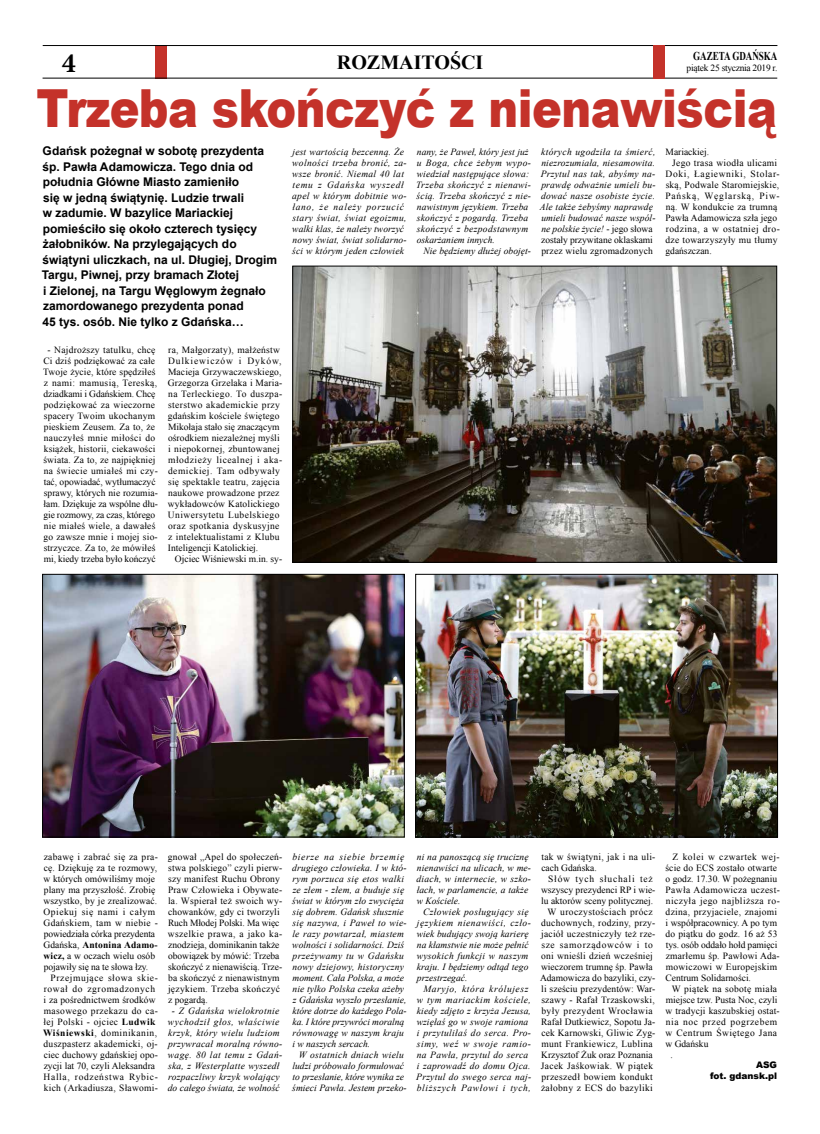
<style>
.page{position:relative;width:820px;height:1134px;background:#fff}
.page>*{position:absolute;margin:0;border:0;box-sizing:border-box;transform-origin:0 0}
.t1{font:900 52.5px "Arial";letter-spacing:-.01em;color:#c4322a;scale:.85 1}
.t2{font:700 28px "Minion Pro";color:#000}
.t3{font:700 20px "Times New Roman";color:#000}
.t4{font:700 12px/15.5px "Arial";color:#000}
.t5{font:700 12px "Times New Roman";color:#000;scale:.75 1}
.t6{font:9.5px/11px "Times New Roman";letter-spacing:.02em;color:#000}
.t7{font:italic 9.5px/11px "Times New Roman";letter-spacing:.02em;color:#000}
.t8{font:9.5px "Times New Roman";color:#000}
.t9{font:9.5px "Times New Roman";letter-spacing:.045em;color:#000}
.t10{font:9.5px "Times New Roman";letter-spacing:.065em;color:#000}
.t11{font:9.5px "Times New Roman";letter-spacing:-.03em;color:#000}
.t12{font:9.5px "Times New Roman";letter-spacing:.08em;color:#000}
.t13{font:9.5px "Times New Roman";letter-spacing:.06em;color:#000}
.t14{font:900 9px/10.8px "Arial";color:#000;text-align:right}
.s1{font-style:normal}
.s2{font-weight:700}
</style>
<div class="page">
<div style="left:156px;top:45px;width:11px;height:33px;background:#c4322a"></div>
<hr style="left:43px;top:45px;width:734px;height:1px;background:#000">
<hr style="left:43px;top:78px;width:734px;height:1px;background:#000">
<div style="left:652px;top:45px;width:12px;height:33px;background:#c4322a"></div>
<img style="left:44px;top:576px;width:358px;height:259px">
<div style="left:42px;top:574px;width:362px;height:263px;border:1px solid #000"></div>
<img style="left:417px;top:576px;width:358px;height:259px">
<div style="left:415px;top:574px;width:362px;height:263px;border:1px solid #000"></div>
<img style="left:294px;top:268px;width:480px;height:293px">
<div style="left:292px;top:266px;width:484px;height:297px;border:1px solid #000"></div>
<h2 class="t2" style="left:62px;top:44px;width:16px">4</h2>
<h3 class="t3" style="left:337px;top:48px;width:148px">ROZMAITOŚCI</h3>
<p class="t5" style="left:693px;top:47px;width:114px">GAZETA GDAŃSKA</p>
<p class="t11" style="left:686px;top:61px;width:92px">piątek 25 stycznia 2019 r.</p>
<h1 class="t1" style="left:36px;top:70px;width:872px">Trzeba skończyć z nienawiścią</h1>
<p class="t4" style="left:42px;top:144px;width:237px">Gdańsk pożegnał w sobotę prezydenta śp. Pawła Adamowicza. Tego dnia od południa Główne Miasto zamieniło<br>się w jedną świątynię. Ludzie trwali<br>w zadumie. W bazylice Mariackiej pomieściło się około czterech tysięcy żałobników. Na przylegających do świątyni uliczkach, na ul. Długiej, Drogim Targu, Piwnej, przy bramach Złotej<br>i Zielonej, na Targu Węglowym żegnało zamordowanego prezydenta ponad<br>45 tys. osób. Nie tylko z Gdańska…</p>
<p class="t6" style="left:43px;top:345px;width:116px;text-align:center">- Najdroższy tatulku, chcę<br>Ci dziś podziękować za całe<br>Twoje życie, które spędziłeś z nami: mamusią, Tereską, dziadkami i Gdańskiem. Chcę podziękować za wieczorne spacery Twoim ukochanym pieskiem Zeusem. Za to, że nauczyłeś mnie miłości do książek, historii, ciekawości świata. Za to, ze najpiękniej na świecie umiałeś mi czy&shy;tać, opowiadać, wytłumaczyć sprawy, których nie rozumia&shy;łam. Dziękuje za wspólne dłu&shy;gie rozmowy, za czas, którego nie miałeś wiele, a dawałeś go zawsze mnie i mojej sio&shy;strzyczce. Za to, że mówiłeś mi, kiedy trzeba było kończyć</p>
<p class="t6" style="left:168px;top:345px;width:116px">ra, Małgorzaty), małżeństw<br>Dulkiewiczów i Dyków,<br>Macieja Grzywaczewskiego,<br>Grzegorza Grzelaka i Maria&shy;na Terleckiego. To duszpa&shy;sterstwo akademickie przy gdańskim kościele świętego<br>Mikołaja stało się znaczącym ośrodkiem niezależnej myśli i niepokornej, zbuntowanej młodzieży licealnej i aka&shy;demickiej. Tam odbywały się spektakle teatru, zajęcia naukowe prowadzone przez wykładowców Katolickiego<br>Uniwersytetu Lubelskiego oraz spotkania dyskusyjne z intelektualistami z Klubu<br>Inteligencji Katolickiej.</p>
<p class="t8" style="left:175px;top:553px;width:109px">Ojciec Wiśniewski m.in. sy-</p>
<p class="t7" style="left:292px;top:146px;width:116px">jest wartością bezcenną. Że wolności trzeba bronić, za&shy;wsze bronić. Niemal 40 lat temu z Gdańska wyszedł apel w którym dobitnie wo&shy;łano, że należy porzucić stary świat, świat egoizmu, walki klas, że należy tworzyć nowy świat, świat solidarno&shy;ści w którym jeden człowiek</p>
<p class="t7" style="left:416px;top:146px;width:116px">nany, że Paweł, który jest już u Boga, chce żebym wypo&shy;wiedział następujące słowa:<br>Trzeba skończyć z nienawi&shy;ścią. Trzeba skończyć z nie&shy;nawistnym językiem. Trzeba skończyć z pogardą. Trzeba skończyć z bezpodstawnym oskarżaniem innych.</p>
<p class="t7" style="left:423px;top:245px;width:109px">Nie będziemy dłużej obojęt-</p>
<p class="t7" style="left:539px;top:146px;width:117px">których ugodziła ta śmierć, niezrozumiała, niesamowita.<br>Przytul nas tak, abyśmy na&shy;prawdę odważnie umieli bu&shy;dować nasze osobiste życie.<br>Ale także żebyśmy naprawdę umieli budować nasze wspól&shy;ne polskie życie! <span class="s1">- jego słowa zostały przywitane oklaskami przez wielu zgromadzonych</span></p>
<p class="t8" style="left:665px;top:146px;width:45px">Mariackiej.</p>
<p class="t6" style="left:672px;top:158px;width:106px">Jego trasa wiodła ulicami</p>
<p class="t10" style="left:665px;top:168px;width:116px">Doki, Łagiewniki, Stolar-</p>
<p class="t6" style="left:665px;top:180px;width:115px">ską, Podwale Staromiejskie,</p>
<p class="t12" style="left:665px;top:190px;width:116px">Pańską, Węglarską, Piw-</p>
<p class="t6" style="left:665px;top:202px;width:113px">ną. W kondukcie za trumną</p>
<p class="t8" style="left:665px;top:212px;width:113px">Pawła Adamowicza szła jego</p>
<p class="t9" style="left:665px;top:223px;width:115px">rodzina, a w ostatniej dro-</p>
<p class="t6" style="left:665px;top:235px;width:113px">dze towarzyszyły mu tłumy</p>
<p class="t8" style="left:665px;top:245px;width:48px">gdańszczan.</p>
<p class="t6" style="left:43px;top:851px;width:116px">zabawę i zabrać się za pra&shy;cę. Dziękuję za te rozmowy, w których omówiliśmy moje plany ma przyszłość. Zrobię wszystko, by je zrealizować.<br>Opiekuj się nami i całym<br>Gdańskiem, tam w niebie - powiedziała córka prezydenta<br>Gdańska, <span class="s2">Antonina Adamo&shy;wicz,</span> a w oczach wielu osób pojawiły się na te słowa łzy.</p>
<p class="t6" style="left:43px;top:972px;width:116px;text-indent:8px">Przejmujące słowa skie&shy;rował do zgromadzonych i za pośrednictwem środków masowego przekazu do ca&shy;łej Polski - ojciec <span class="s2">Ludwik<br>Wiśniewski</span>, dominikanin, duszpasterz akademicki, oj&shy;ciec duchowy gdańskiej opo&shy;zycji lat 70, czyli Aleksandra<br>Halla, rodzeństwa Rybic&shy;kich (Arkadiusza, Sławomi-</p>
<p class="t6" style="left:168px;top:851px;width:116px">gnował „Apel do społeczeń&shy;stwa polskiego” czyli pierw&shy;szy manifest Ruchu Obrony<br>Praw Człowieka i Obywate&shy;la. Wspierał też swoich wy&shy;chowanków, gdy ci tworzyli<br>Ruch Młodej Polski. Ma więc wszelkie prawa, a jako ka&shy;znodzieja, dominikanin także obowiązek by mówić: Trzeba skończyć z nienawiścią. Trze&shy;ba skończyć z nienawistnym językiem. Trzeba skończyć z pogardą.</p>
<p class="t7" style="left:168px;top:1005px;width:116px;text-align:center">- Z Gdańska wielokrotnie wychodził głos, właściwie krzyk, który wielu ludziom przywracał moralną równo&shy;wagę. 80 lat temu z Gdań&shy;ska, z Westerplatte wyszedł rozpaczliwy krzyk wołający do całego świata, że wolność</p>
<p class="t7" style="left:292px;top:851px;width:116px">bierze na siebie brzemię drugiego człowieka. I w któ&shy;rym porzuca się etos walki ze złem - złem, a buduje się świat w którym zło zwycięża się dobrem. Gdańsk słusznie się nazywa, i Paweł to wie&shy;le razy powtarzał, miastem wolności i solidarności. Dziś przeżywamy tu w Gdańsku nowy dziejowy, historyczny moment. Cała Polska, a może nie tylko Polska czeka ażeby z Gdańska wyszło przesłanie, które dotrze do każdego Pola&shy;ka. I które przywróci moralną równowagę w naszym kraju i w naszych sercach.</p>
<p class="t7" style="left:292px;top:1049px;width:116px;text-align:center">W ostatnich dniach wielu ludzi próbowało formułować to przesłanie, które wynika ze śmieci Pawła. Jestem przeko-</p>
<p class="t7" style="left:416px;top:851px;width:116px">ni na panoszącą się truciznę nienawiści na ulicach, w me&shy;diach, w internecie, w szko&shy;łach, w parlamencie, a także w Kościele.</p>
<p class="t7" style="left:416px;top:906px;width:116px;text-indent:7px">Człowiek posługujący się językiem nienawiści, czło&shy;wiek budujący swoją karierę na kłamstwie nie może pełnić wysokich funkcji w naszym kraju. I będziemy odtąd tego przestrzegać.</p>
<p class="t7" style="left:416px;top:983px;width:116px;text-align:center">Maryjo, która królujesz<br>w tym mariackim kościele, kiedy zdjęto z krzyża Jezusa, wzięłaś go w swoje ramiona i przytuliłaś do serca. Pro&shy;simy, weź w swoje ramio&shy;na Pawła, przytul do serca i zaprowadź do domu Ojca.<br>Przytul do swego serca naj&shy;bliższych Pawłowi i tych,</p>
<p class="t6" style="left:541px;top:851px;width:116px">tak w świątyni, jak i na uli&shy;cach Gdańska.</p>
<p class="t6" style="left:540px;top:873px;width:117px;text-align:center">Słów tych słuchali też wszyscy prezydenci RP i wie&shy;lu aktorów sceny politycznej.<br>W uroczystościach prócz duchownych, rodziny, przy&shy;jaciół uczestniczyły też rze&shy;sze samorządowców i to oni wnieśli dzień wcześniej wieczorem trumnę śp. Pawła<br>Adamowicza do bazyliki, czy&shy;li sześciu prezydentów: War&shy;szawy - Rafał Trzaskowski, były prezydent Wrocławia<br>Rafał Dutkiewicz, Sopotu Ja&shy;cek Karnowski, Gliwic Zyg&shy;munt Frankiewicz, Lublina<br>Krzysztof Żuk oraz Poznania<br>Jacek Jaśkowiak. W piątek przeszedł bowiem kondukt żałobny z ECS do bazyliki</p>
<p class="t6" style="left:665px;top:851px;width:116px;text-indent:7px">Z kolei w czwartek wej&shy;ście do ECS zostało otwarte o godz. 17.30. W pożegnaniu<br>Pawła Adamowicza uczest&shy;niczyła jego najbliższa ro&shy;dzina, przyjaciele, znajomi i współpracownicy. A po tym do piątku do godz. 16 aż 53 tys. osób oddało hołd pamięci zmarłemu śp. Pawłowi Ada&shy;mowiczowi w Europejskim<br>Centrum Solidarności.</p>
<p class="t6" style="left:671px;top:983px;width:107px">W piątek na sobotę miała</p>
<p class="t8" style="left:665px;top:993px;width:113px">miejsce tzw. Pusta Noc, czyli</p>
<p class="t6" style="left:665px;top:1005px;width:116px">w tradycji kaszubskiej ostat-</p>
<p class="t13" style="left:665px;top:1015px;width:113px">nia noc przed pogrzebem</p>
<p class="t9" style="left:665px;top:1026px;width:113px">w Centrum Świętego Jana</p>
<p class="t8" style="left:665px;top:1037px;width:45px">w Gdańsku</p>
<p class="t6" style="left:670px;top:1049px;width:4px">.</p>
<p class="t14" style="left:709px;top:1059px;width:68px">ASG<br>fot. gdansk.pl</p>
</div>
